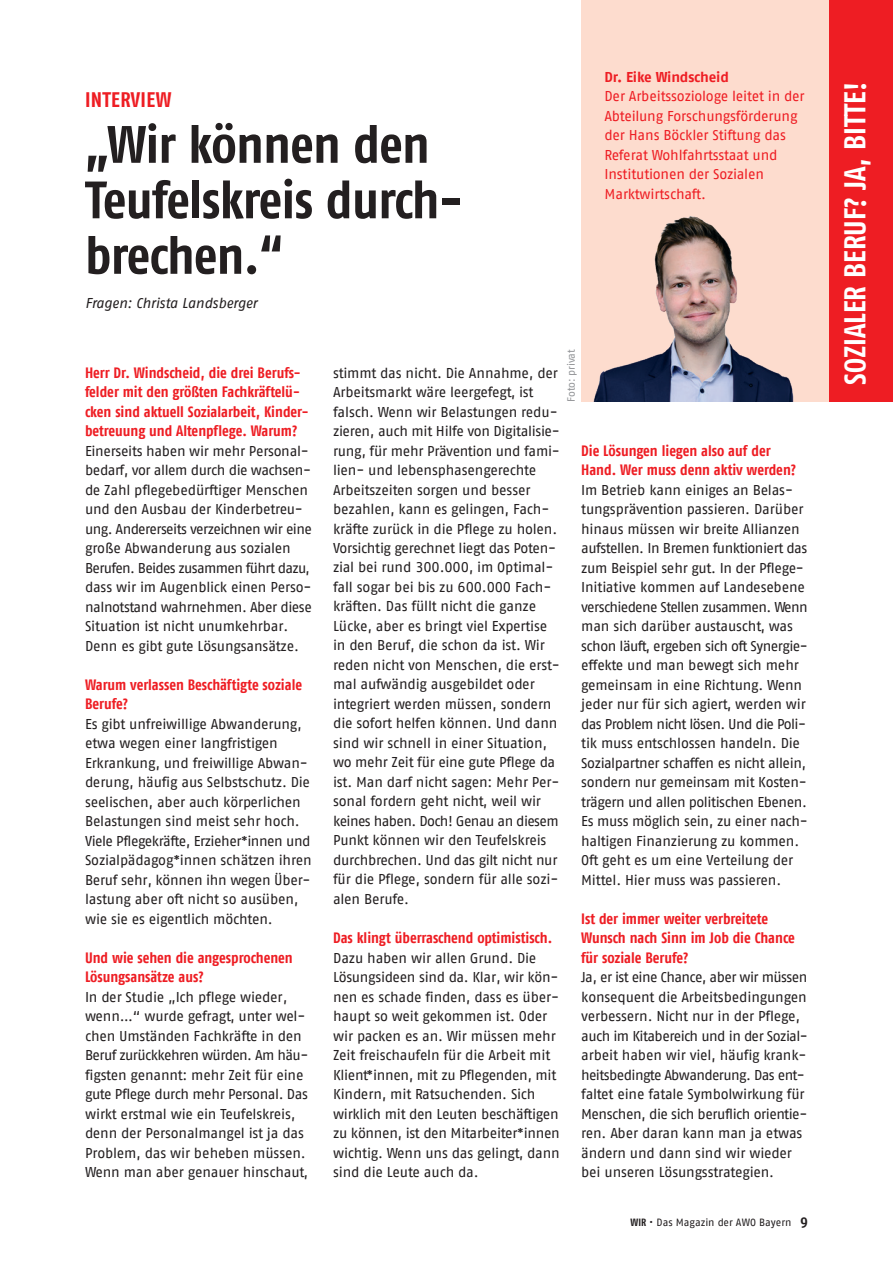
<style>
.page{position:relative;width:893px;height:1263px;background:#fff}
.page>*{position:absolute;margin:0;border:0;box-sizing:border-box;transform-origin:0 0}
.t1{font:700 52.5px/55.5px "AWO Fago Cond";letter-spacing:-.015em;color:#231f20}
.t2{font:700 30px "AWO Fago Cond";color:#fff}
.t3{font:700 21px "AWO Fago Cond";letter-spacing:.02em;color:#ee1d23}
.t4{font:700 15px/19.5px "AWO Fago Cond";letter-spacing:-.005em;color:#ee1d23}
.t5{font:14.25px/19.5px "AWO Fago Office";letter-spacing:-.02em;color:#231f20}
.t6{font:14.25px/19.5px "AWO Fago Office";letter-spacing:-.01em;color:#ee1d23}
.t7{font:italic 14.25px "AWO Fago Office";letter-spacing:-.015em;color:#231f20}
.t8{font:700 14.25px "AWO Fago Office";letter-spacing:-.01em;color:#ee1d23}
.t9{font:10.5px "AWO Fago Office";color:#231f20}
.t10{font:10.5px "AWO Fago Office";letter-spacing:-.01em;color:#939598}
.s1{font-family:"AWO Fago Cond";font-weight:700}
.s2{font-family:"AWO Fago Cond";font-weight:700;font-size:15px}
</style>
<div class="page">
<div style="left:581px;top:0;width:312px;height:402px;background:#fddcce"></div>
<img style="left:593px;top:216px;width:201px;height:186px">
<div style="left:829px;top:0;width:64px;height:402px;background:#ee1d23"></div>
<h3 class="t3" style="left:85px;top:88px;width:88px">INTERVIEW</h3>
<h1 class="t1" style="left:85px;top:116px;width:379px">„Wir können den<br>Teufelskreis durch&shy;brechen.“</h1>
<p class="t7" style="left:85px;top:295px;width:174px">Fragen: Christa Landsberger</p>
<p class="t4" style="left:85px;top:362px;width:225px">Herr Dr. Windscheid, die drei Berufs&shy;felder mit den größten Fachkräftelü&shy;cken sind aktuell Sozialarbeit, Kinder&shy;betreuung und Altenpflege. Warum?</p>
<p class="t5" style="left:85px;top:441px;width:228px">Einerseits haben wir mehr Personal&shy;bedarf, vor allem durch die wachsen&shy;de Zahl pflegebedürftiger Menschen und den Ausbau der Kinderbetreu&shy;ung. Andererseits verzeichnen wir eine große Abwanderung aus sozialen Berufen. Beides zusammen führt dazu, dass wir im Augenblick einen Perso&shy;nalnotstand wahrnehmen. Aber diese Situation ist nicht unumkehrbar.<br>Denn es gibt gute Lösungsansätze.</p>
<p class="t4" style="left:85px;top:674px;width:219px">Warum verlassen Beschäftigte soziale<br>Berufe?</p>
<p class="t5" style="left:85px;top:714px;width:228px">Es gibt unfreiwillige Abwanderung, etwa wegen einer langfristigen Erkrankung, und freiwillige Abwan&shy;derung, häufig aus Selbstschutz. Die seelischen, aber auch körperlichen Belastungen sind meist sehr hoch.<br>Viele Pflegekräfte, Erzieher*innen und Sozialpädagog*innen schätzen ihren Beruf sehr, können ihn wegen Über&shy;lastung aber oft nicht so ausüben, wie sie es eigentlich möchten.</p>
<p class="t4" style="left:85px;top:947px;width:209px">Und wie sehen die angesprochenen<br>Lösungsansätze aus?</p>
<p class="t5" style="left:85px;top:987px;width:225px">In der Studie „Ich pflege wieder, wenn…“ wurde gefragt, unter wel&shy;chen Umständen Fachkräfte in den Beruf zurückkehren würden. Am häu&shy;figsten genannt: mehr Zeit für eine gute Pflege durch mehr Personal. Das wirkt erstmal wie ein Teufelskreis, denn der Personalmangel ist ja das Problem, das wir beheben müssen.<br>Wenn man aber genauer hinschaut,</p>
<p class="t5" style="left:333px;top:363px;width:228px">stimmt das nicht. Die Annahme, der Arbeitsmarkt wäre leergefegt, ist falsch. Wenn wir Belastungen redu&shy;zieren, auch mit Hilfe von Digitalisie&shy;rung, für mehr Prävention und fami&shy;lien- und lebensphasengerechte Arbeitszeiten sorgen und besser bezahlen, kann es gelingen, Fach&shy;kräfte zurück in die Pflege zu holen.<br>Vorsichtig gerechnet liegt das Poten&shy;zial bei rund 300.000, im Optimal&shy;fall sogar bei bis zu 600.000 Fach&shy;kräften. Das füllt nicht die ganze Lücke, aber es bringt viel Expertise in den Beruf, die schon da ist. Wir reden nicht von Menschen, die erst&shy;mal aufwändig ausgebildet oder integriert werden müssen, sondern die sofort helfen können. Und dann sind wir schnell in einer Situation, wo mehr Zeit für eine gute Pflege da ist. Man darf nicht sagen: Mehr Per&shy;sonal fordern geht nicht, weil wir keines haben. Doch! Genau an diesem Punkt können wir den Teufelskreis durchbrechen. Und das gilt nicht nur für die Pflege, sondern für alle sozi&shy;alen Berufe.</p>
<p class="t4" style="left:333px;top:928px;width:221px">Das klingt überraschend optimistisch.</p>
<p class="t5" style="left:333px;top:948px;width:228px">Dazu haben wir allen Grund. Die Lösungsideen sind da. Klar, wir kön&shy;nen es schade finden, dass es über&shy;haupt so weit gekommen ist. Oder wir packen es an. Wir müssen mehr Zeit freischaufeln für die Arbeit mit Klient*innen, mit zu Pflegenden, mit Kindern, mit Ratsuchenden. Sich wirklich mit den Leuten beschäftigen zu können, ist den Mitarbeiter*innen wichtig. Wenn uns das gelingt, dann sind die Leute auch da.</p>
<p class="t10" style="left:565px;top:402px;width:54px;rotate:-90deg">Foto: privat</p>
<p class="t8" style="left:604px;top:69px;width:126px">Dr. Eike Windscheid</p>
<p class="t6" style="left:604px;top:87px;width:202px">Der Arbeitssoziologe leitet in der<br>Abteilung Forschungsförderung der Hans Böckler Stiftung das<br>Referat Wohlfahrtsstaat und<br>Institutionen der Sozialen<br>Marktwirtschaft.</p>
<h2 class="t2" style="left:837px;top:385px;width:304px;rotate:-90deg">SOZIALER BERUF? JA, BITTE!</h2>
<p class="t4" style="left:581px;top:440px;width:216px">Die Lösungen liegen also auf der<br>Hand. Wer muss denn aktiv werden?</p>
<p class="t5" style="left:581px;top:480px;width:228px">Im Betrieb kann einiges an Belas&shy;tungsprävention passieren. Darüber hinaus müssen wir breite Allianzen aufstellen. In Bremen funktioniert das zum Beispiel sehr gut. In der Pflege-Initiative kommen auf Landesebene verschiedene Stellen zusammen. Wenn man sich darüber austauscht, was schon läuft, ergeben sich oft Synergie&shy;effekte und man bewegt sich mehr gemeinsam in eine Richtung. Wenn jeder nur für sich agiert, werden wir das Problem nicht lösen. Und die Poli&shy;tik muss entschlossen handeln. Die Sozialpartner schaffen es nicht allein, sondern nur gemeinsam mit Kosten&shy;trägern und allen politischen Ebenen.<br>Es muss möglich sein, zu einer nach&shy;haltigen Finanzierung zu kommen.<br>Oft geht es um eine Verteilung der Mittel. Hier muss was passieren.</p>
<p class="t4" style="left:581px;top:908px;width:215px">Ist der immer weiter verbreitete<br>Wunsch nach Sinn im Job die Chance für soziale Berufe?</p>
<p class="t5" style="left:581px;top:967px;width:228px">Ja, er ist eine Chance, aber wir müssen konsequent die Arbeitsbedingungen verbessern. Nicht nur in der Pflege, auch im Kitabereich und in der Sozial&shy;arbeit haben wir viel, häufig krank&shy;heitsbedingte Abwanderung. Das ent&shy;faltet eine fatale Symbolwirkung für Menschen, die sich beruflich orientie&shy;ren. Aber daran kann man ja etwas ändern und dann sind wir wieder bei unseren Lösungsstrategien.</p>
<p class="t9" style="left:630px;top:1217px;width:179px"><span class="s1">WIR</span> • Das Magazin der AWO Bayern <span class="s2">9</span></p>
</div>
